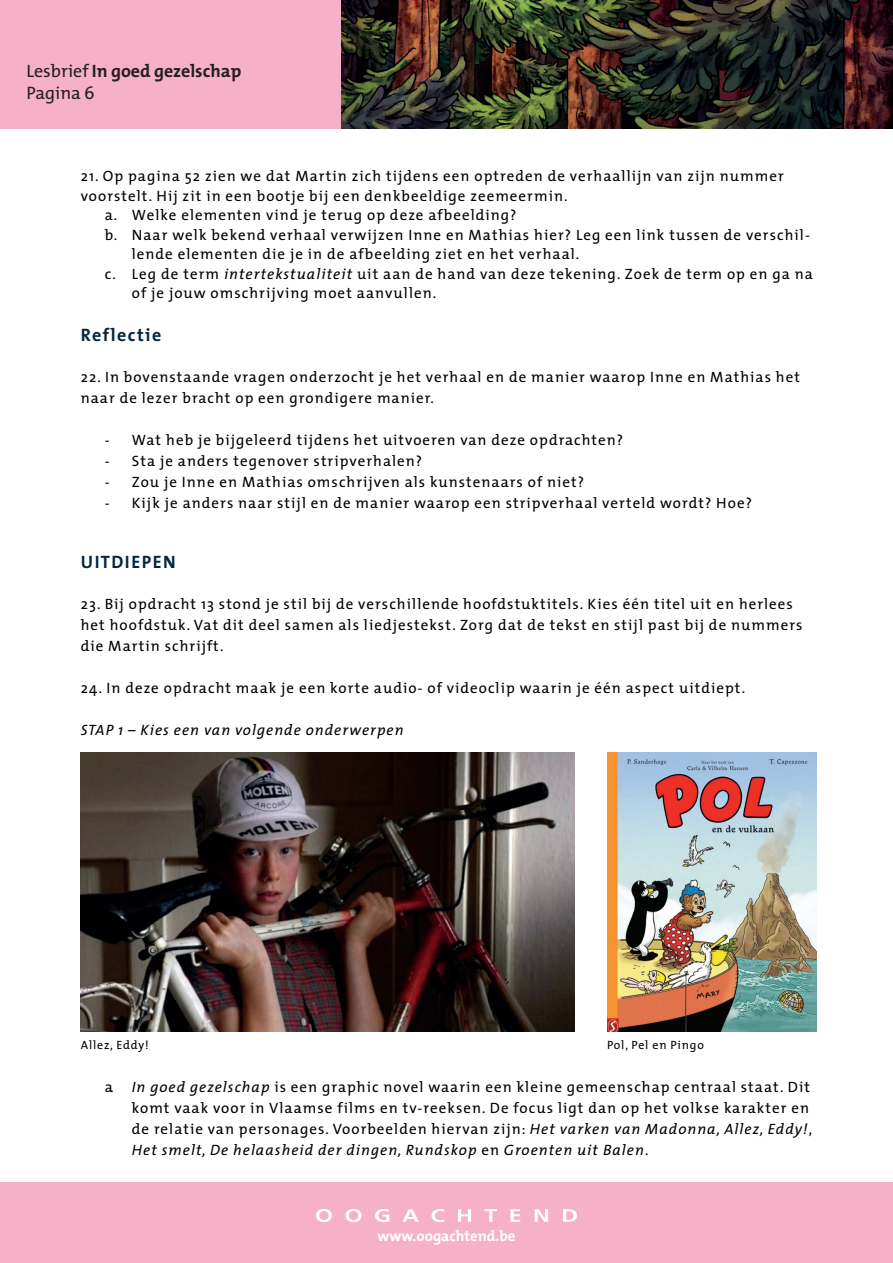
<style>
.page{position:relative;width:893px;height:1263px;background:#fff}
.page>*{position:absolute;margin:0;border:0;box-sizing:border-box;transform-origin:0 0}
.t1{font:700 18px "The Mix";color:#231f20}
.t2{font:700 18px "The Mix";letter-spacing:.08em;color:#02273f}
.t3{font:18px "The Mix Plain";color:#231f20}
.t4{font:15px/21px "The Mix Plain";letter-spacing:.07em;color:#000001}
.t5{font:italic 15px "The Mix";letter-spacing:.07em;color:#000001}
.t6{font:700 15px "The Mix";color:#fff}
.t7{font:12px "The Mix Plain";letter-spacing:.07em;color:#000001}
.s1{font-family:"The Mix Plain";font-weight:400}
.s2{font-family:"The Mix";font-style:italic}
.s3{font-family:"The Mix Plain";font-style:normal}
</style>
<div class="page">
<div style="left:0;top:1182px;width:893px;height:81px;background:#f6b1c8"></div>
<svg style="left:316px;top:1209px;width:16px;height:13px"></svg>
<svg style="left:345px;top:1209px;width:17px;height:13px"></svg>
<svg style="left:375px;top:1209px;width:14px;height:13px"></svg>
<svg style="left:402px;top:1209px;width:17px;height:13px"></svg>
<svg style="left:431px;top:1209px;width:13px;height:13px"></svg>
<svg style="left:458px;top:1209px;width:13px;height:13px"></svg>
<svg style="left:484px;top:1209px;width:13px;height:13px"></svg>
<svg style="left:510px;top:1209px;width:10px;height:13px"></svg>
<svg style="left:535px;top:1209px;width:13px;height:13px"></svg>
<svg style="left:563px;top:1209px;width:14px;height:13px"></svg>
<img style="left:340px;top:0;width:553px;height:128px">
<div style="left:0;top:0;width:340px;height:128px;background:#f6b1c8"></div>
<img style="left:81px;top:753px;width:493px;height:279px">
<img style="left:607px;top:753px;width:209px;height:279px">
<p class="t1" style="left:27px;top:56px;width:216px"><span class="s1">Lesbrief</span> In goed gezelschap</p>
<p class="t3" style="left:27px;top:78px;width:70px">Pagina 6</p>
<p class="t4" style="left:81px;top:165px;width:704px">21. Op pagina 52 zien we dat Martin zich tijdens een optreden de verhaallijn van zijn nummer</p>
<p class="t4" style="left:81px;top:185px;width:488px">voorstelt. Hij zit in een bootje bij een denkbeeldige zeemeermin.</p>
<p class="t4" style="left:105px;top:204px;width:413px">a. Welke elementen vind je terug op deze afbeelding?</p>
<p class="t4" style="left:105px;top:224px;width:707px">b. Naar welk bekend verhaal verwijzen Inne en Mathias hier? Leg een link tussen de verschil-</p>
<p class="t4" style="left:132px;top:243px;width:449px">lende elementen die je in de afbeelding ziet en het verhaal.</p>
<p class="t4" style="left:105px;top:263px;width:710px">c. Leg de term <span class="s2">intertekstualiteit</span> uit aan de hand van deze tekening. Zoek de term op en ga na</p>
<p class="t4" style="left:132px;top:282px;width:306px">of je jouw omschrijving moet aanvullen.</p>
<p class="t2" style="left:81px;top:320px;width:82px">Reflectie</p>
<p class="t4" style="left:81px;top:366px;width:721px">22. In bovenstaande vragen onderzocht je het verhaal en de manier waarop Inne en Mathias het naar de lezer bracht op een grondigere manier.</p>
<p class="t4" style="left:105px;top:429px;width:520px">- Wat heb je bijgeleerd tijdens het uitvoeren van deze opdrachten?</p>
<p class="t4" style="left:105px;top:450px;width:319px">- Sta je anders tegenover stripverhalen?</p>
<p class="t4" style="left:105px;top:471px;width:481px">- Zou je Inne en Mathias omschrijven als kunstenaars of niet?</p>
<p class="t4" style="left:105px;top:492px;width:649px">- Kijk je anders naar stijl en de manier waarop een stripverhaal verteld wordt? Hoe?</p>
<p class="t2" style="left:81px;top:547px;width:96px">UITDIEPEN</p>
<p class="t4" style="left:81px;top:593px;width:723px">23. Bij opdracht 13 stond je stil bij de verschillende hoofdstuktitels. Kies één titel uit en herlees het hoofdstuk. Vat dit deel samen als liedjestekst. Zorg dat de tekst en stijl past bij de nummers die Martin schrijft.</p>
<p class="t4" style="left:81px;top:677px;width:666px">24. In deze opdracht maak je een korte audio- of videoclip waarin je één aspect uitdiept.</p>
<p class="t5" style="left:81px;top:717px;width:324px">STAP 1 – Kies een van volgende onderwerpen</p>
<p class="t7" style="left:81px;top:1035px;width:69px">Allez, Eddy!</p>
<p class="t7" style="left:607px;top:1035px;width:98px">Pol, Pel en Pingo</p>
<p class="t4" style="left:132px;top:1076px;width:682px;text-indent:-27px">a. <span class="s2">In goed gezelschap</span> is een graphic novel waarin een kleine gemeenschap centraal staat. Dit komt vaak voor in Vlaamse films en tv-reeksen. De focus ligt dan op het volkse karakter en de relatie van personages. Voorbeelden hiervan zijn: <span class="s2">Het varken van Madonna, Allez, Eddy!</span>,</p>
<p class="t5" style="left:132px;top:1137px;width:518px">Het smelt, De helaasheid der dingen, Rundskop <span class="s3">en</span> Groenten uit Balen<span class="s3">.</span></p>
<p class="t6" style="left:377px;top:1223px;width:140px">www.oogachtend.be</p>
</div>
